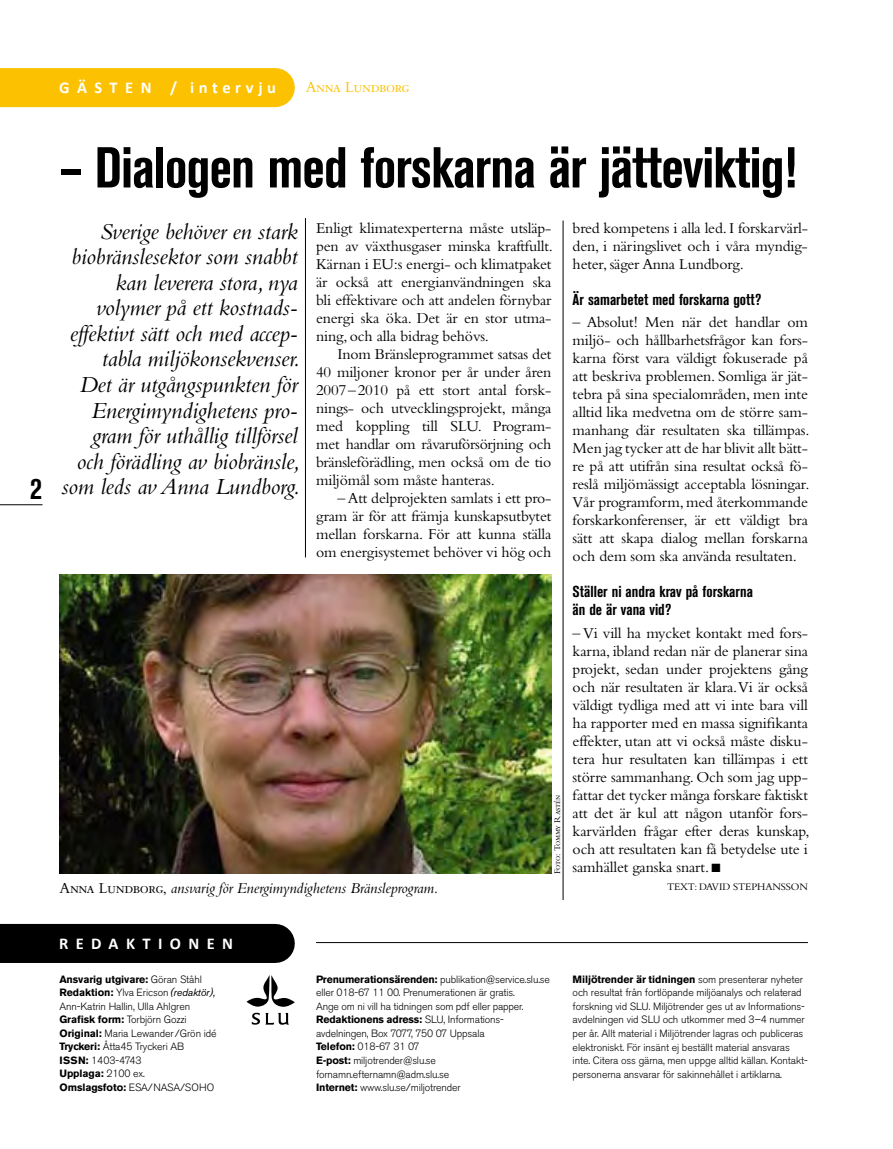
<style>
.page{position:relative;width:893px;height:1149px;background:#fff}
.page>*{position:absolute;margin:0;border:0;box-sizing:border-box;transform-origin:0 0}
.t1{font:700 condensed 57px "Akzidenz Grotesk BE";letter-spacing:-.015em;color:#000}
.t2{font:700 condensed 30px "Akzidenz Grotesk BE";color:#000}
.t3{font:italic 24px/25.5px "Bembo";letter-spacing:-.01em;color:#000;text-align:right}
.t4{font:700 16.5px "Calibri";letter-spacing:.28em;color:#fff}
.t5{font:700 16.5px "Calibri";letter-spacing:.45em;color:#fff}
.t6{font:15.75px/18px "Bembo";letter-spacing:-.01em;color:#000;text-align:justify}
.t7{font:700 condensed 15.75px/18px "Akzidenz Grotesk BE";color:#000}
.t8{font:italic 15.75px "Bembo";letter-spacing:-.01em;color:#000}
.t9{font:15.75px "Bembo SC";letter-spacing:-.03em;color:#fcc100}
.t10{font:300 10.5px/13.5px "Akzidenz Grotesk BE";letter-spacing:-.01em;color:#000}
.t11{font:10.5px "Bembo SC";letter-spacing:-.01em;color:#000}
.t12{font:9px "Bembo SC";letter-spacing:-.035em;color:#000}
.s1{font-family:"Bembo SC";font-style:normal}
.s2{font-weight:700}
.s3{font-weight:400;font-style:italic}
</style>
<div class="page">
<hr style="left:0;top:504px;width:43px;height:1px;background:#000">
<img style="left:60px;top:574px;width:491px;height:299px">
<div style="left:0;top:923px;width:275px;height:39px;background:#000"></div>
<div style="left:0;top:68px;width:275px;height:39px;background:#fcc100"></div>
<hr style="left:305px;top:218px;width:1px;height:339px;background:#000">
<hr style="left:563px;top:220px;width:1px;height:679px;background:#000">
<hr style="left:316px;top:942px;width:492px;height:1px;background:#000">
<svg style="left:246px;top:975px;width:49px;height:31px"></svg>
<svg style="left:252px;top:1012px;width:37px;height:12px"></svg>
<p class="t4" style="left:59px;top:77px;width:218px">G Ä S T E N / intervju</p>
<p class="t9" style="left:306px;top:79px;width:106px">Anna Lundborg</p>
<h2 class="t2" style="left:30px;top:471px;width:13px">2</h2>
<h1 class="t1" style="left:60px;top:135px;width:739px">– Dialogen med forskarna är jätteviktig!</h1>
<p class="t3" style="left:62px;top:218px;width:240px">Sverige behöver en stark biobränslesektor som snabbt kan leverera stora, nya volymer på ett kostnads&shy;effektivt sätt och med accep&shy;tabla miljökonsekvenser.<br>Det är utgångspunkten för<br>Energimyndighetens pro&shy;gram för uthållig tillförsel och förädling av biobränsle, som leds av Anna Lundborg.</p>
<p class="t6" style="left:316px;top:218px;width:238px">Enligt klimatexperterna måste utsläp&shy;pen av växthusgaser minska kraftfullt.<br>Kärnan i EU:s energi- och klimatpaket är också att energianvändningen ska bli effektivare och att andelen förnybar energi ska öka. Det är en stor utma&shy;ning, och alla bidrag behövs.</p>
<p class="t6" style="left:316px;top:344px;width:237px;text-indent:21px">Inom Bränsleprogrammet satsas det 40 miljoner kronor per år under åren 2007–2010 på ett stort antal forsk&shy;nings- och utvecklingsprojekt, många med koppling till SLU. Program&shy;met handlar om råvaruförsörjning och bränsleförädling, men också om de tio miljömål som måste hanteras.</p>
<p class="t6" style="left:316px;top:488px;width:237px;text-indent:21px">– Att delprojekten samlats i ett pro&shy;gram är för att främja kunskapsutbytet mellan forskarna. För att kunna ställa om energisystemet behöver vi hög och</p>
<p class="t6" style="left:573px;top:218px;width:237px">bred kompetens i alla led. I forskarvärl&shy;den, i näringslivet och i våra myndig&shy;heter, säger Anna Lundborg.</p>
<p class="t7" style="left:573px;top:290px;width:190px">Är samarbetet med forskarna gott?</p>
<p class="t6" style="left:573px;top:313px;width:238px">– Absolut! Men när det handlar om miljö- och hållbarhetsfrågor kan fors&shy;karna först vara väldigt fokuserade på att beskriva problemen. Somliga är jät&shy;tebra på sina specialområden, men inte alltid lika medvetna om de större sam&shy;manhang där resultaten ska tillämpas.<br>Men jag tycker att de har blivit allt bätt&shy;re på att utifrån sina resultat också fö&shy;reslå miljömässigt acceptabla lösningar.<br>Vår programform, med återkommande forskarkonferenser, är ett väldigt bra sätt att skapa dialog mellan forskarna och dem som ska använda resultaten.</p>
<p class="t7" style="left:573px;top:583px;width:182px">Ställer ni andra krav på forskarna än de är vana vid?</p>
<p class="t6" style="left:573px;top:623px;width:238px">– Vi vill ha mycket kontakt med fors&shy;karna, ibland redan när de planerar sina projekt, sedan under projektens gång och när resultaten är klara.Vi är också väldigt tydliga med att vi inte bara vill ha rapporter med en massa signifikanta effekter, utan att vi också måste disku&shy;tera hur resultaten kan tillämpas i ett större sammanhang. Och som jag upp&shy;fattar det tycker många forskare faktiskt att det är kul att någon utanför fors&shy;karvärlden frågar efter deras kunskap, och att resultaten kan få betydelse ute i samhället ganska snart. ■</p>
<p class="t11" style="left:667px;top:880px;width:142px">Text: David Stephanss on</p>
<p class="t12" style="left:553px;top:873px;width:80px;rotate:-90deg">Foto: Tommy Rastén</p>
<p class="t8" style="left:60px;top:878px;width:380px"><span class="s1">Anna Lundborg,</span> ansvarig för Energimyndighetens Bränsleprogram.</p>
<p class="t5" style="left:59px;top:932px;width:173px">REDAKTI ON EN</p>
<p class="t10" style="left:60px;top:972px;width:159px"><span class="s2">Ansvarig utgivare:</span> Göran Ståhl<br><span class="s2">Redaktion:</span> Ylva Ericson<span class="s3">(redaktör),<br></span>Ann-Katrin Hallin, Ulla Ahlgren<br><span class="s2">Grafisk form:</span> Torbjörn Gozzi<br><span class="s2">Original:</span> Maria Lewander/Grön idé<br><span class="s2">Tryckeri:</span> Åtta45 Tryckeri AB<br><span class="s2">ISSN:</span> 1403-4743<br><span class="s2">Upplaga:</span> 2100 ex.<br><span class="s2">Omslagsfoto:</span> ESA/NASA/SOHO</p>
<p class="t10" style="left:316px;top:972px;width:235px"><span class="s2">Prenumerationsärenden:</span> publikation@service.slu.se eller 018-67 11 00. Prenumerationen är gratis.<br>Ange om ni vill ha tidningen som pdf eller papper.<br><span class="s2">Redaktionens adress:</span> SLU, Informations&shy;avdelningen, Box 7077, 750 07 Uppsala<br><span class="s2">Telefon:</span> 018-67 31 07<br><span class="s2">E-post:</span> miljotrender@slu.se fornamn.efternamn@adm.slu.se<br><span class="s2">Internet:</span> www.slu.se/miljotrender</p>
<p class="t10" style="left:573px;top:972px;width:237px"><span class="s2">Miljötrender är tidningen</span> som presenterar nyheter och resultat från fortlöpande miljöanalys och relaterad forskning vid SLU. Miljötrender ges ut av Informations&shy;avdelningen vid SLU och utkommer med 3–4 nummer per år. Allt material i Miljötrender lagras och publiceras elektroniskt. För insänt ej beställt material ansvaras inte. Citera oss gärna, men uppge alltid källan. Kontakt&shy;personerna ansvarar för sakinnehållet i artiklarna.</p>
</div>
